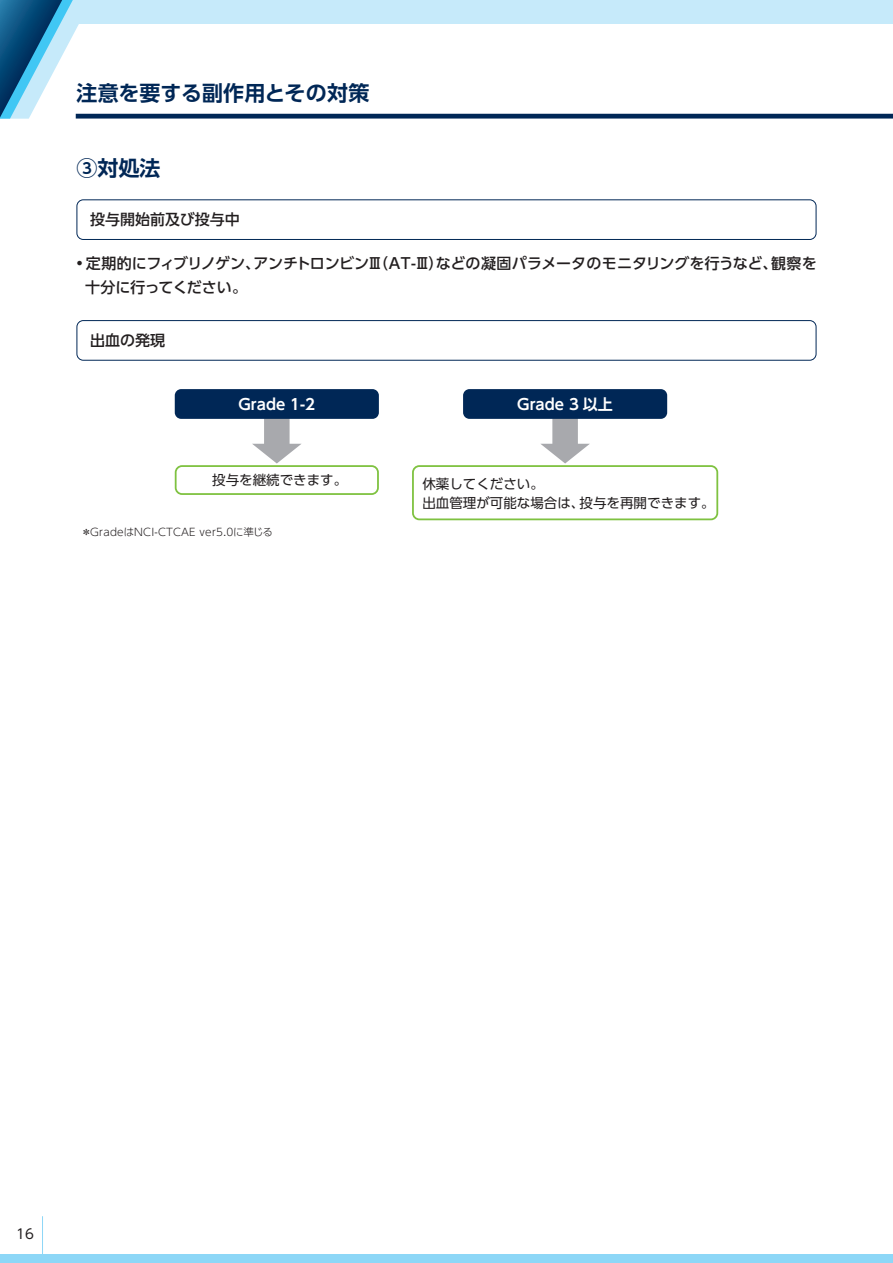
<style>
.page{position:relative;width:893px;height:1263px;background:#fff}
.page>*{position:absolute;margin:0;border:0;box-sizing:border-box;transform-origin:0 0}
.t1{font:700 21px "UD Shin Go Pro De";color:#002756}
.t2{font:500 15px/24px "UD Shin Go Pro";color:#231f20}
.t3{font:700 15px "UD Shin Go Pro De";color:#fff}
.t4{font:13.5px/19.5px "UD Shin Go Pro";color:#231f20}
.t5{font:300 10.5px "UD Shin Go Pro";letter-spacing:.02em;color:#231f20}
</style>
<div class="page">
<div style="left:0;top:0;width:893px;height:24px;background:#c6eafa"></div>
<svg style="left:0;top:0;width:98px;height:119px"></svg>
<div style="left:76px;top:114px;width:817px;height:5px;background:#002756"></div>
<div style="left:0;top:1254px;width:893px;height:9px;background:#8dd7f7"></div>
<hr style="left:42px;top:1216px;width:1px;height:47px;background:#8dd7f7">
<div style="left:77px;top:199px;width:739px;height:41px;border:1px solid #002756;border-radius:6px"></div>
<div style="left:77px;top:320px;width:739px;height:41px;border:1px solid #002756;border-radius:6px"></div>
<div style="left:264px;top:400px;width:26px;height:47px;background:#a8a9ad"></div>
<div style="left:552px;top:412px;width:26px;height:35px;background:#a8a9ad"></div>
<svg style="left:252px;top:444px;width:49px;height:19px"></svg>
<svg style="left:541px;top:444px;width:49px;height:19px"></svg>
<div style="left:175px;top:389px;width:204px;height:30px;background:#002756;border-radius:6px"></div>
<div style="left:463px;top:389px;width:204px;height:30px;background:#002756;border-radius:6px"></div>
<div style="left:412px;top:465px;width:306px;height:55px;border:2px solid #7fc241;border-radius:6px"></div>
<div style="left:175px;top:465px;width:204px;height:30px;border:2px solid #7fc241;border-radius:6px"></div>
<h1 class="t1" style="left:77px;top:76px;width:294px">注意を要する副作用とその対策</h1>
<h1 class="t1" style="left:77px;top:151px;width:86px">③対処法</h1>
<p class="t2" style="left:90px;top:207px;width:151px">投与開始前及び投与中</p>
<p class="t2" style="left:85px;top:251px;width:733px;text-indent:-8px">• 定期的にフィブリノゲン、アンチトロンビンⅢ（AT-Ⅲ）などの凝固パラメータのモニタリングを行うなど、観察を十分に行ってください。</p>
<p class="t2" style="left:90px;top:328px;width:77px">出血の発現</p>
<p class="t3" style="left:238px;top:392px;width:78px">Grade 1-2</p>
<p class="t3" style="left:517px;top:392px;width:97px">Grade 3 以上</p>
<p class="t4" style="left:212px;top:470px;width:136px">投与を継続できます。</p>
<p class="t5" style="left:81px;top:523px;width:193px">＊GradeはNCI-CTCAE ver5.0に準じる</p>
<p class="t4" style="left:422px;top:474px;width:294px">休薬してください。<br>出血管理が可能な場合は、投与を再開できます。</p>
<p class="t4" style="left:16px;top:1223px;width:19px">16</p>
</div>
